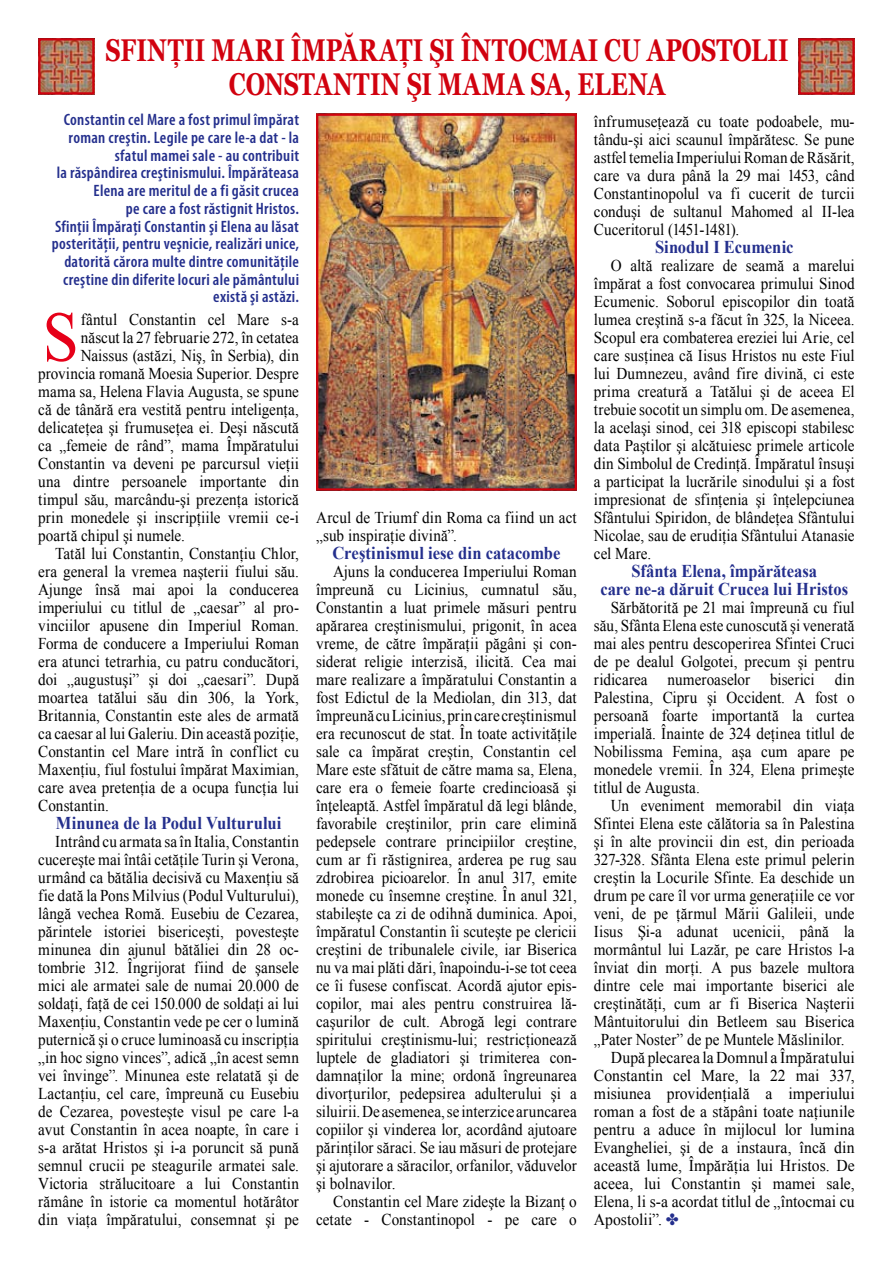
<style>
.page{position:relative;width:893px;height:1263px;background:#fff}
.page>*{position:absolute;margin:0;border:0;box-sizing:border-box;transform-origin:0 0}
.t1{font:70.8px "Times New Roman";color:#e60019;scale:.92 1}
.t2{font:700 31.5px/34.5px "Georgia";color:#d1010e;text-align:center;scale:.75 1}
.t3{font:700 18px/18px "Times New Roman";color:#242f8d;text-align:center;scale:.92 1}
.t4{font:16.5px/18px "Times New Roman";letter-spacing:.005em;color:#000;text-align:justify;scale:.92 1}
.t5{font:600 condensed 16.5px/17.7px "Myriad Pro";letter-spacing:.015em;color:#242f8d;text-align:right}
.t6{font:16.5px "Times New Roman";letter-spacing:.005em;color:#000;scale:.95 1}
.s1{color:#242f8d}
</style>
<div class="page">
<img style="left:319px;top:117px;width:255px;height:371px">
<div style="left:316px;top:114px;width:261px;height:377px;border:2px solid #d1010e"></div>
<img style="left:41px;top:41px;width:51px;height:51px">
<div style="left:38px;top:38px;width:57px;height:57px;border:2px solid #d1010e"></div>
<img style="left:801px;top:41px;width:51px;height:51px">
<div style="left:798px;top:38px;width:57px;height:57px;border:2px solid #d1010e"></div>
<h2 class="t2" style="left:106px;top:33px;width:912px">SFINŢII MARI ÎMPĂRAŢI ŞI ÎNTOCMAI CU APOSTOLII<br>CONSTANTIN ŞI MAMA SA, ELENA</h2>
<p class="t5" style="left:52px;top:111px;width:249px">Constantin cel Mare a fost primul împărat roman creştin. Legile pe care le-a dat - la sfatul mamei sale - au contribuit<br>la răspândirea creştinismului. Împărăteasa Elena are meritul de a fi găsit crucea<br>pe care a fost răstignit Hristos.<br>Sfinţii Împăraţi Constantin şi Elena au lăsat posterităţii, pentru veşnicie, realizări unice, datorită cărora multe dintre comunităţile creştine din diferite locuri ale pământului există şi astăzi.</p>
<h1 class="t1" style="left:43px;top:289px;width:41px">S</h1>
<p class="t4" style="left:81px;top:310px;width:239px">fântul Constantin cel Mare s-a</p>
<p class="t4" style="left:81px;top:328px;width:239px">născut la 27 februarie 272, în cetatea</p>
<p class="t4" style="left:81px;top:346px;width:239px">Naissus (astăzi, Niş, în Serbia), din</p>
<p class="t4" style="left:38px;top:364px;width:285px">provincia romană Moesia Superior. Despre</p>
<p class="t4" style="left:38px;top:382px;width:285px">mama sa, Helena Flavia Augusta, se spune</p>
<p class="t4" style="left:38px;top:400px;width:285px">că de tânără era vestită pentru inteligenţa,</p>
<p class="t4" style="left:38px;top:418px;width:285px">delicateţea şi frumuseţea ei. Deşi născută</p>
<p class="t4" style="left:38px;top:436px;width:285px">ca „femeie de rând”, mama Împăratului</p>
<p class="t4" style="left:38px;top:454px;width:285px">Constantin va deveni pe parcursul vieţii</p>
<p class="t4" style="left:38px;top:472px;width:285px">una dintre persoanele importante din</p>
<p class="t4" style="left:38px;top:490px;width:285px">timpul său, marcându-şi prezenţa istorică</p>
<p class="t4" style="left:38px;top:508px;width:285px">prin monedele şi inscripţiile vremii ce-i</p>
<p class="t4" style="left:38px;top:526px;width:161px">poartă chipul şi numele.</p>
<p class="t4" style="left:55px;top:544px;width:266px">Tatăl lui Constantin, Constanţiu Chlor,</p>
<p class="t4" style="left:38px;top:562px;width:285px">era general la vremea naşterii fiului său.</p>
<p class="t4" style="left:38px;top:580px;width:285px">Ajunge însă mai apoi la conducerea</p>
<p class="t4" style="left:38px;top:598px;width:285px">imperiului cu titlul de „caesar” al pro-</p>
<p class="t4" style="left:38px;top:616px;width:285px">vinciilor apusene din Imperiul Roman.</p>
<p class="t4" style="left:38px;top:634px;width:285px">Forma de conducere a Imperiului Roman</p>
<p class="t4" style="left:38px;top:652px;width:285px">era atunci tetrarhia, cu patru conducători,</p>
<p class="t4" style="left:38px;top:670px;width:285px">doi „augustuşi” şi doi „caesari”. După</p>
<p class="t4" style="left:38px;top:688px;width:285px">moartea tatălui său din 306, la York,</p>
<p class="t4" style="left:38px;top:706px;width:285px">Britannia, Constantin este ales de armată</p>
<p class="t4" style="left:38px;top:724px;width:285px">ca caesar al lui Galeriu. Din această poziţie,</p>
<p class="t4" style="left:38px;top:742px;width:285px">Constantin cel Mare intră în conflict cu</p>
<p class="t4" style="left:38px;top:760px;width:285px">Maxenţiu, fiul fostului împărat Maximian,</p>
<p class="t4" style="left:38px;top:778px;width:285px">care avea pretenţia de a ocupa funcţia lui</p>
<p class="t4" style="left:38px;top:796px;width:78px">Constantin.</p>
<p class="t3" style="left:56px;top:813px;width:247px">Minunea de la Podul Vulturului</p>
<p class="t4" style="left:38px;top:832px;width:285px;text-indent:17px">Intrând cu armata sa în Italia, Constantin cucereşte mai întâi cetăţile Turin şi Verona, urmând ca bătălia decisivă cu Maxenţiu să fie dată la Pons Milvius (Podul Vulturului), lângă vechea Romă. Eusebiu de Cezarea, părintele istoriei bisericeşti, povesteşte minunea din ajunul bătăliei din 28 oc&shy;tombrie 312. Îngrijorat fiind de şansele mici ale armatei sale de numai 20.000 de soldaţi, faţă de cei 150.000 de soldaţi ai lui Maxenţiu, Constantin vede pe cer o lumină puternică şi o cruce luminoasă cu inscripţia „in hoc signo vinces”, adică „în acest semn vei învinge”. Minunea este relatată şi de Lactanţiu, cel care, împreună cu Eusebiu de Cezarea, povesteşte visul pe care l-a avut Constantin în acea noapte, în care i s‑a arătat Hristos şi i-a poruncit să pună semnul crucii pe steagurile armatei sale.<br>Victoria strălucitoare a lui Constantin rămâne în istorie ca momentul hotărâtor din viaţa împăratului, consemnat şi pe</p>
<p class="t4" style="left:316px;top:508px;width:285px">Arcul de Triumf din Roma ca fiind un act „sub inspiraţie divină”.</p>
<p class="t3" style="left:332px;top:543px;width:249px">Creştinismul iese din catacombe</p>
<p class="t4" style="left:316px;top:562px;width:285px;text-indent:17px">Ajuns la conducerea Imperiului Roman împreună cu Licinius, cumnatul său, Constantin a luat primele măsuri pentru apărarea creştinismului, prigonit, în acea vreme, de către împăraţii păgâni şi con&shy;siderat religie interzisă, ilicită. Cea mai mare realizare a împăratului Constantin a fost Edictul de la Mediolan, din 313, dat împreună cu Licinius, prin care creştinismul era recunoscut de stat. În toate activităţile sale ca împărat creştin, Constantin cel Mare este sfătuit de către mama sa, Elena, care era o femeie foarte credincioasă şi înţeleaptă. Astfel împăratul dă legi blânde, favorabile creştinilor, prin care elimină pedepsele contrare principiilor creştine, cum ar fi răstignirea, arderea pe rug sau zdrobirea picioarelor. În anul 317, emite monede cu însemne creştine. În anul 321, stabileşte ca zi de odihnă duminica. Apoi, împăratul Constantin îi scuteşte pe clericii creştini de tribunalele civile, iar Biserica nu va mai plăti dări, înapoindu-i-se tot ceea ce îi fusese confiscat. Acordă ajutor epis&shy;copilor, mai ales pentru construirea lă&shy;caşurilor de cult. Abrogă legi contrare spiritului creştinismu-lui; restricţionează luptele de gladiatori şi trimiterea con&shy;damnaţilor la mine; ordonă îngreunarea divorţurilor, pedepsirea adulterului şi a siluirii. De asemenea, se interzice aruncarea copiilor şi vinderea lor, acordând ajutoare părinţilor săraci. Se iau măsuri de protejare şi ajutorare a săracilor, orfanilor, văduvelor şi bolnavilor.</p>
<p class="t4" style="left:316px;top:1192px;width:285px;text-align:right">Constantin cel Mare zideşte la Bizanţ o cetate - Constantinopol - pe care o</p>
<p class="t4" style="left:594px;top:112px;width:285px">înfrumuseţează cu toate podoabele, mu&shy;tându-şi aici scaunul împărătesc. Se pune astfel temelia Imperiului Roman de Răsărit, care va dura până la 29 mai 1453, când Constantinopolul va fi cucerit de turcii conduşi de sultanul Mahomed al II-lea Cuceritorul (1451-1481).</p>
<p class="t3" style="left:655px;top:237px;width:152px">Sinodul I Ecumenic</p>
<p class="t4" style="left:594px;top:256px;width:285px;text-indent:17px">O altă realizare de seamă a marelui împărat a fost convocarea primului Sinod Ecumenic. Soborul episcopilor din toată lumea creştină s-a făcut în 325, la Niceea.<br>Scopul era combaterea ereziei lui Arie, cel care susţinea că Iisus Hristos nu este Fiul lui Dumnezeu, având fire divină, ci este prima creatură a Tatălui şi de aceea El trebuie socotit un simplu om. De asemenea, la acelaşi sinod, cei 318 episcopi stabilesc data Paştilor şi alcătuiesc primele articole din Simbolul de Credinţă. Împăratul însuşi a participat la lucrările sinodului şi a fost impresionat de sfinţenia şi înţelepciunea Sfântului Spiridon, de blândeţea Sfântului Nicolae, sau de erudiţia Sfântului Atanasie cel Mare.</p>
<p class="t3" style="left:600px;top:561px;width:271px">Sfânta Elena, împărăteasa<br>care ne-a dăruit Crucea lui Hristos</p>
<p class="t4" style="left:594px;top:598px;width:285px;text-indent:17px">Sărbătorită pe 21 mai împreună cu fiul său, Sfânta Elena este cunoscută şi venerată mai ales pentru descoperirea Sfintei Cruci de pe dealul Golgotei, precum şi pentru ridicarea numeroaselor biserici din Palestina, Cipru şi Occident. A fost o persoană foarte importantă la curtea imperială. Înainte de 324 deţinea titlul de Nobilissma Femina, aşa cum apare pe monedele vremii. În 324, Elena primeşte titlul de Augusta.</p>
<p class="t4" style="left:611px;top:796px;width:266px">Un eveniment memorabil din viaţa</p>
<p class="t4" style="left:594px;top:814px;width:285px">Sfintei Elena este călătoria sa în Palestina</p>
<p class="t4" style="left:594px;top:832px;width:285px">şi în alte provincii din est, din perioada</p>
<p class="t4" style="left:594px;top:850px;width:285px">327‑328. Sfânta Elena este primul pelerin</p>
<p class="t4" style="left:594px;top:868px;width:285px">creştin la Locurile Sfinte. Ea deschide un</p>
<p class="t4" style="left:594px;top:886px;width:285px">drum pe care îl vor urma generaţiile ce vor</p>
<p class="t4" style="left:594px;top:904px;width:285px">veni, de pe ţărmul Mării Galileii, unde</p>
<p class="t4" style="left:594px;top:922px;width:285px">Iisus Şi-a adunat ucenicii, până la</p>
<p class="t4" style="left:594px;top:940px;width:285px">mormântul lui Lazăr, pe care Hristos l-a</p>
<p class="t4" style="left:594px;top:958px;width:285px">înviat din morţi. A pus bazele multora</p>
<p class="t4" style="left:594px;top:976px;width:285px">dintre cele mai importante biserici ale</p>
<p class="t4" style="left:594px;top:994px;width:285px">creştinătăţi, cum ar fi Biserica Naşterii</p>
<p class="t4" style="left:594px;top:1012px;width:285px">Mântuitorului din Betleem sau Biserica</p>
<p class="t4" style="left:594px;top:1030px;width:274px">„Pater Noster” de pe Muntele Măslinilor.</p>
<p class="t6" style="left:611px;top:1046px;width:258px">După plecarea la Domnul a Împăratului</p>
<p class="t6" style="left:594px;top:1064px;width:276px">Constantin cel Mare, la 22 mai 337,</p>
<p class="t6" style="left:594px;top:1082px;width:276px">misiunea providenţială a imperiului</p>
<p class="t6" style="left:594px;top:1100px;width:276px">roman a fost de a stăpâni toate naţiunile</p>
<p class="t6" style="left:594px;top:1118px;width:276px">pentru a aduce în mijlocul lor lumina</p>
<p class="t6" style="left:594px;top:1136px;width:276px">Evangheliei, şi de a instaura, încă din</p>
<p class="t6" style="left:594px;top:1154px;width:276px">această lume, Împărăţia lui Hristos. De</p>
<p class="t6" style="left:594px;top:1172px;width:276px">aceea, lui Constantin şi mamei sale,</p>
<p class="t6" style="left:594px;top:1190px;width:276px">Elena, li s-a acordat titlul de „întocmai cu</p>
<p class="t6" style="left:594px;top:1208px;width:91px">Apostolii”. <span class="s1">✤</span></p>
</div>
